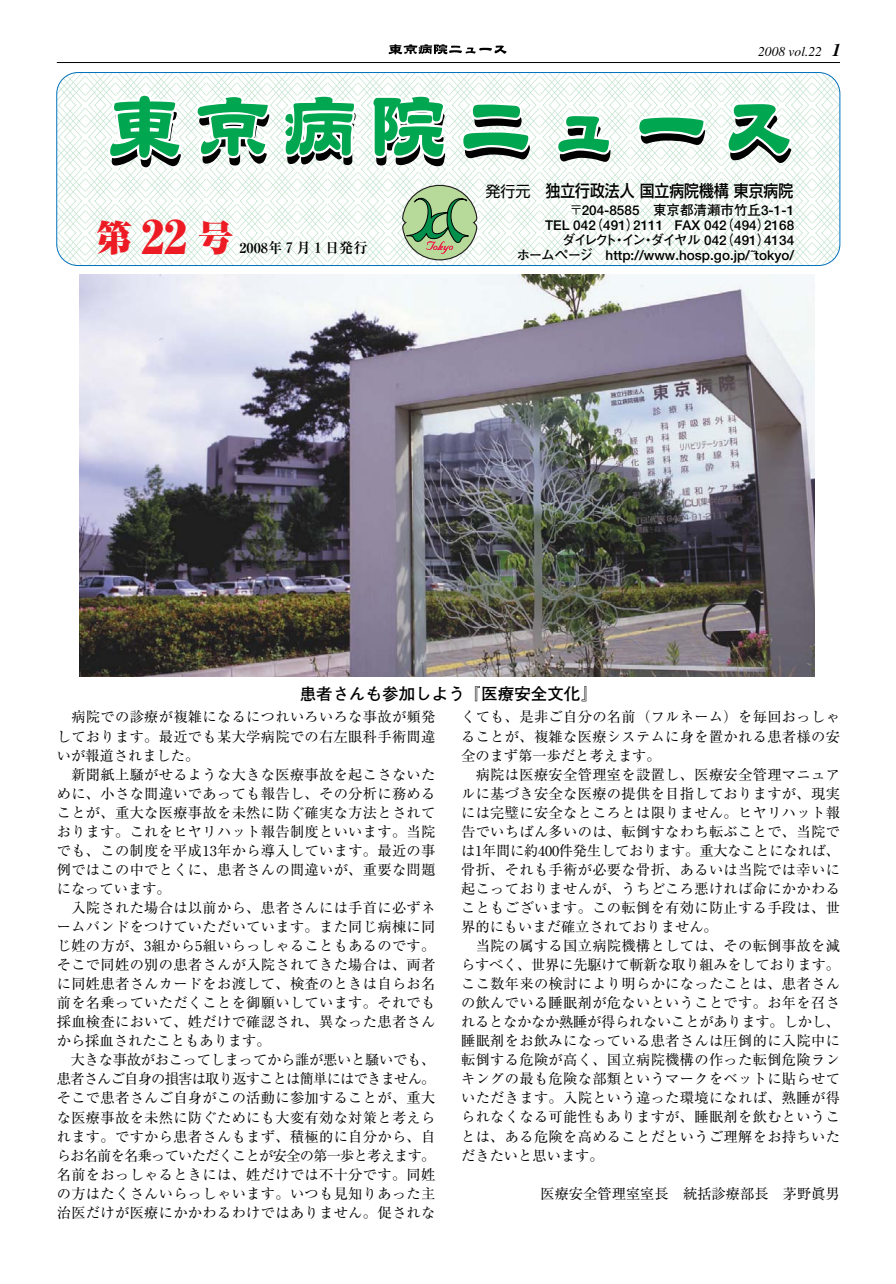
<style>
.page{position:relative;width:896px;height:1284px;background:#fff}
.page>*{position:absolute;margin:0;border:0;box-sizing:border-box;transform-origin:0 0}
.t1{font:35.25px "Ryumin Ultra 90 pv RKSJ H";color:#ed1c24}
.t2{font:16.5px "Shin Go Medium 90 pv RKSJ H";color:#000;scale:.9 1}
.t3{font:16.5px "Futo Go B101 Bold 90 pv RKSJ H";color:#000}
.t4{font:14.25px/19px "Ryumin regular 90 pv RKSJ H";letter-spacing:.02em;color:#000}
.t5{font:14.25px "Ryumin regular 90 pv RKSJ H";color:#000}
.t6{font:14.25px "Ryumin Bold 90 pv RKSJ H";color:#000}
.t7{font:13.5px/15px "Futo Go B101 Bold 90 pv RKSJ H";color:#000;text-align:right}
.t8{font:italic 13.5px "Times";color:#000}
.s1{font-size:45.75px}
.s2{font-weight:700;font-size:18px}
.s3{font-family:"Shin Go regular 90 pv RKSJ H";font-size:15px}
</style>
<div class="page">
<hr style="left:57px;top:62px;width:782px;height:1px;background:#000">
<svg style="left:388px;top:44px;width:118px;height:10px"></svg>
<svg style="left:57px;top:73px;width:782px;height:193px"></svg>
<img style="left:80px;top:275px;width:734px;height:401px">
<h1 class="t1" style="left:97px;top:225px;width:138px">第<span class="s1">22</span>号</h1>
<p class="t6" style="left:239px;top:242px;width:130px">2008年７月１日発行</p>
<p class="t8" style="left:757px;top:46px;width:84px">2008 vol.22 <span class="s2">1</span></p>
<p class="t2" style="left:485px;top:185px;width:343px"><span class="s3">発行元</span> 独立行政法人 国立病院機構 東京病院</p>
<p class="t7" style="left:516px;top:205px;width:279px">〒204-8585　東京都清瀬市竹丘3-1-1<br>TEL 042（491）2111 FAX 042（494）2168<br>ダイレクト・イン・ダイヤル 042（491）4134<br>ホームページ　http://www.hosp.go.jp/̃tokyo/</p>
<p class="t3" style="left:299px;top:687px;width:298px">患者さんも参加しよう『医療安全文化』</p>
<p class="t4" style="left:57px;top:710px;width:380px">　病院での診療が複雑になるにつれいろいろな事故が頻発しております。最近でも某大学病院での右左眼科手術間違いが報道されました。<br>　新聞紙上騒がせるような大きな医療事故を起こさないために、小さな間違いであっても報告し、その分析に務めることが、重大な医療事故を未然に防ぐ確実な方法とされております。これをヒヤリハット報告制度といいます。当院でも、この制度を平成13年から導入しています。最近の事例ではこの中でとくに、患者さんの間違いが、重要な問題になっています。<br>　入院された場合は以前から、患者さんには手首に必ずネームバンドをつけていただいています。また同じ病棟に同じ姓の方が、3組から5組いらっしゃることもあるのです。そこで同姓の別の患者さんが入院されてきた場合は、両者に同姓患者さんカードをお渡して、検査のときは自らお名前を名乗っていただくことを御願いしています。それでも採血検査において、姓だけで確認され、異なった患者さんから採血されたこともあります。<br>　大きな事故がおこってしまってから誰が悪いと騒いでも、患者さんご自身の損害は取り返すことは簡単にはできません。そこで患者さんご自身がこの活動に参加することが、重大な医療事故を未然に防ぐためにも大変有効な対策と考えられます。ですから患者さんもまず、積極的に自分から、自らお名前を名乗っていただくことが安全の第一歩と考えます。名前をおっしゃるときには、姓だけでは不十分です。同姓の方はたくさんいらっしゃいます。いつも見知りあった主治医だけが医療にかかわるわけではありません。促されな</p>
<p class="t4" style="left:461px;top:710px;width:380px">くても、是非ご自分の名前（フルネーム）を毎回おっしゃることが、複雑な医療システムに身を置かれる患者様の安全のまず第一歩だと考えます。<br>　病院は医療安全管理室を設置し、医療安全管理マニュアルに基づき安全な医療の提供を目指しておりますが、現実には完璧に安全なところとは限りません。ヒヤリハット報告でいちばん多いのは、転倒すなわち転ぶことで、当院では1年間に約400件発生しております。重大なことになれば、骨折、それも手術が必要な骨折、あるいは当院では幸いに起こっておりませんが、うちどころ悪ければ命にかかわることもございます。この転倒を有効に防止する手段は、世界的にもいまだ確立されておりません。<br>　当院の属する国立病院機構としては、その転倒事故を減らすべく、世界に先駆けて斬新な取り組みをしております。ここ数年来の検討により明らかになったことは、患者さんの飲んでいる睡眠剤が危ないということです。お年を召されるとなかなか熟睡が得られないことがあります。しかし、睡眠剤をお飲みになっている患者さんは圧倒的に入院中に転倒する危険が高く、国立病院機構の作った転倒危険ランキングの最も危険な部類というマークをベットに貼らせていただきます。入院という違った環境になれば、熟睡が得られなくなる可能性もありますが、睡眠剤を飲むということは、ある危険を高めることだというご理解をお持ちいただきたいと思います。</p>
<p class="t5" style="left:540px;top:1188px;width:301px">医療安全管理室室長　統括診療部長　茅野眞男</p>
</div>
